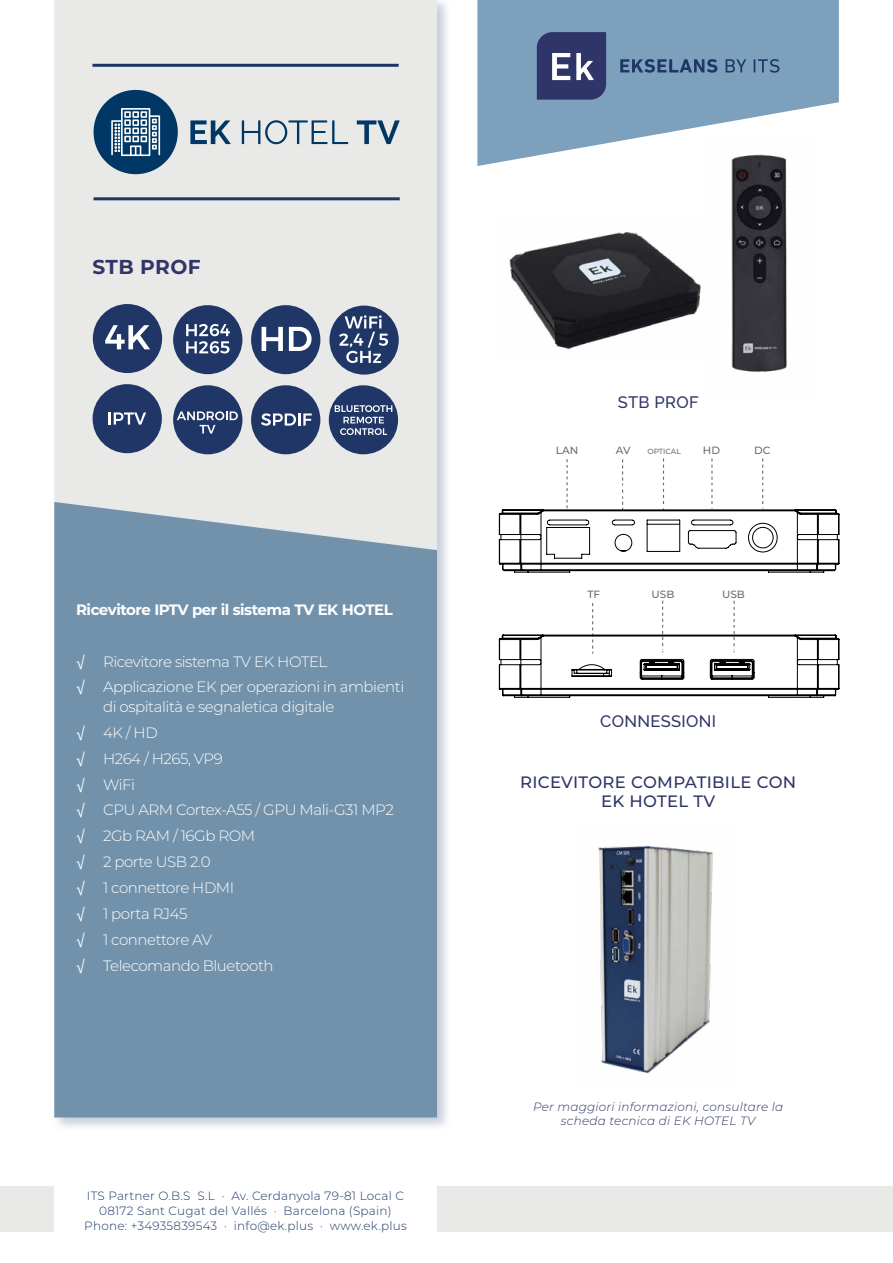
<style>
.page{position:relative;width:893px;height:1263px;background:#fff}
.page>*{position:absolute;margin:0;border:0;box-sizing:border-box;transform-origin:0 0}
.t1{font:700 20.1px "Montserrat";letter-spacing:.02em;color:#303568}
.t2{font:500 16.5px/19.5px "Montserrat";letter-spacing:.02em;color:#303568;text-align:center}
.t3{font:500 16.5px "Raleway";letter-spacing:.02em;color:#303568}
.t4{font:300 15px/26px "Montserrat";letter-spacing:-.03em;color:#fff}
.t5{font:700 15px "Montserrat";letter-spacing:-.03em;color:#fff}
.t6{font:300 12px/15px "Montserrat";letter-spacing:.02em;color:#1a3667;text-align:center}
.t7{font:italic 300 12px/14.4px "Montserrat";letter-spacing:.02em;color:#303568;text-align:center}
.t8{font:500 10.5px "Montserrat";color:#6e6b70}
.t9{font:500 7.5px "Montserrat";color:#6e6b70}
.s1{font-family:"Helvetica Neue LT Std";font-weight:400}
</style>
<div class="page">
<div style="left:52px;top:0;width:399px;height:1132px;background:#1f3666;opacity:.25"></div>
<div style="left:54px;top:0;width:383px;height:502px;background:#e9e9e7"></div>
<div style="left:54px;top:502px;width:383px;height:615px;background:#7292ab"></div>
<svg style="left:477px;top:0;width:362px;height:166px;fill:#7da0bd"></svg>
<svg style="left:537px;top:32px;width:69px;height:68px;background:#484e7c"></svg>
<svg style="left:620px;top:59px;width:97px;height:14px"></svg>
<svg style="left:726px;top:59px;width:20px;height:13px"></svg>
<svg style="left:754px;top:59px;width:25px;height:14px"></svg>
<div style="left:0;top:1186px;width:54px;height:46px;background:#e9e9e7"></div>
<div style="left:437px;top:1186px;width:456px;height:46px;background:#e9e9e7"></div>
<hr style="left:92px;top:64px;width:307px;height:3px;background:#1a3667">
<hr style="left:94px;top:197px;width:306px;height:3px;background:#1a3667">
<div style="left:94px;top:90px;width:84px;height:84px;background:#003764;border-radius:50%"></div>
<svg style="left:190px;top:120px;width:41px;height:24px"></svg>
<svg style="left:242px;top:120px;width:106px;height:24px;background:#b3c0c8"></svg>
<svg style="left:357px;top:120px;width:43px;height:24px"></svg>
<svg style="left:111px;top:108px;width:49px;height:48px"></svg>
<img style="left:509px;top:232px;width:192px;height:118px">
<img style="left:705px;top:138px;width:111px;height:234px">
<div style="left:173px;top:305px;width:69px;height:69px;background:#1f3666;border-radius:50%"></div>
<div style="left:251px;top:305px;width:69px;height:69px;background:#1f3666;border-radius:50%"></div>
<div style="left:173px;top:385px;width:69px;height:69px;background:#1f3666;border-radius:50%"></div>
<div style="left:251px;top:385px;width:69px;height:69px;background:#1f3666;border-radius:50%"></div>
<div style="left:329px;top:306px;width:70px;height:69px;background:#1f3666;border-radius:50%"></div>
<div style="left:93px;top:304px;width:69px;height:69px;background:#1f3666;border-radius:50%"></div>
<div style="left:93px;top:384px;width:69px;height:69px;background:#1f3666;border-radius:50%"></div>
<div style="left:329px;top:385px;width:69px;height:69px;background:#1f3666;border-radius:50%"></div>
<svg style="left:105px;top:325px;width:45px;height:24px"></svg>
<svg style="left:262px;top:327px;width:21px;height:24px"></svg>
<svg style="left:289px;top:327px;width:23px;height:24px"></svg>
<svg style="left:186px;top:324px;width:44px;height:29px"></svg>
<svg style="left:108px;top:412px;width:38px;height:12px"></svg>
<svg style="left:177px;top:411px;width:61px;height:23px"></svg>
<svg style="left:335px;top:405px;width:57px;height:30px"></svg>
<svg style="left:261px;top:413px;width:51px;height:13px"></svg>
<svg style="left:339px;top:315px;width:49px;height:48px"></svg>
<svg style="left:499px;top:601px;width:340px;height:96px"></svg>
<svg style="left:499px;top:458px;width:340px;height:114px"></svg>
<img style="left:598px;top:845px;width:116px;height:228px">
<h1 class="t1" style="left:93px;top:253px;width:110px">STB PROF</h1>
<p class="t5" style="left:76px;top:599px;width:318px">Ricevitore IPTV per il sistema TV EK HOTEL</p>
<p class="t4" style="left:76px;top:648px;width:330px"><span class="s1">√</span> Ricevitore sistema TV EK HOTEL<br><span class="s1">√</span> Applicazione EK per operazioni in ambienti</p>
<p class="t4" style="left:76px;top:693px;width:319px;text-indent:27px">di ospitalità e segnaletica digitale<br><span class="s1">√</span> 4K / HD<br><span class="s1">√</span> H264 / H265, VP9<br><span class="s1">√</span> WiFi<br><span class="s1">√</span> CPU ARM Cortex-A55 / GPU Mali-G31 MP2 <span class="s1">√</span> 2Gb RAM / 16Gb ROM<br><span class="s1">√</span> 2 porte USB 2.0<br><span class="s1">√</span> 1 connettore HDMI<br><span class="s1">√</span> 1 porta RJ45<br><span class="s1">√</span> 1 connettore AV<br><span class="s1">√</span> Telecomando Bluetooth</p>
<p class="t6" style="left:84px;top:1187px;width:324px">ITS Partner O.B.S S.L · Av. Cerdanyola 79-81 Local C<br>08172 Sant Cugat del Vallés · Barcelona (Spain)<br>Phone: +34935839543 · info@ek.plus · www.ek.plus</p>
<p class="t3" style="left:618px;top:392px;width:82px">STB PROF</p>
<p class="t8" style="left:556px;top:443px;width:24px">LAN</p>
<p class="t8" style="left:616px;top:443px;width:16px">AV</p>
<p class="t9" style="left:647px;top:446px;width:35px">OPTICAL</p>
<p class="t8" style="left:703px;top:443px;width:19px">HD</p>
<p class="t8" style="left:754px;top:443px;width:18px">DC</p>
<p class="t8" style="left:587px;top:587px;width:14px">TF</p>
<p class="t8" style="left:651px;top:587px;width:24px">USB</p>
<p class="t8" style="left:722px;top:587px;width:24px">USB</p>
<p class="t3" style="left:600px;top:711px;width:118px">CONNESSIONI</p>
<p class="t2" style="left:520px;top:771px;width:278px">RICEVITORE COMPATIBILE CON<br>EK HOTEL TV</p>
<p class="t7" style="left:533px;top:1099px;width:252px">Per maggiori informazioni, consultare la scheda tecnica di EK HOTEL TV</p>
</div>
